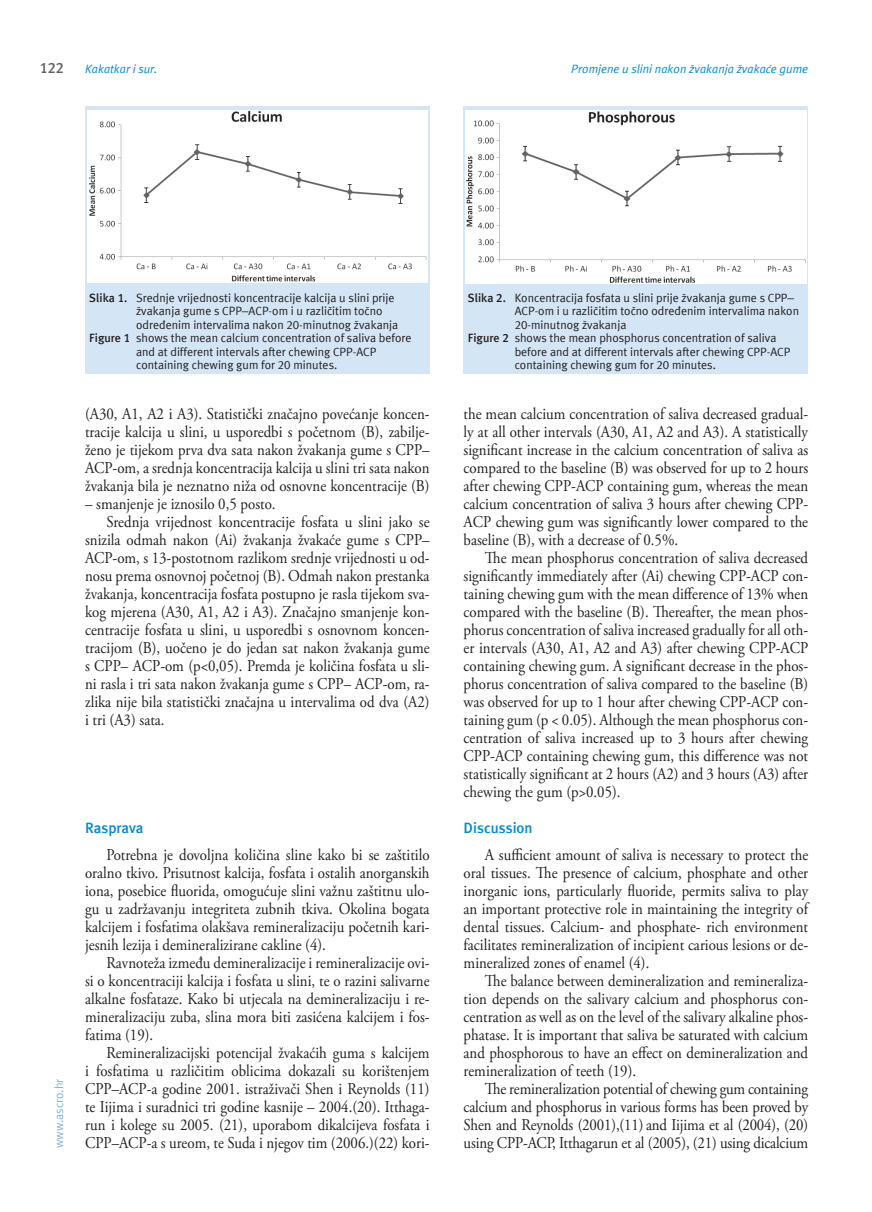
<style>
.page{position:relative;width:872px;height:1212px;background:#fff}
.page>*{position:absolute;margin:0;border:0;box-sizing:border-box;transform-origin:0 0}
.t1{font:16.5px/18px "Adobe Garamond Pro";color:#231f20;text-align:justify;scale:.9 1}
.t2{font:700 15px "Meta ASC";color:#0089cf}
.t3{font:700 15px "Meta ASC";color:#636366}
.t4{font:12px "Meta ASC";color:#231f20}
.t5{font:italic 12px "Meta ASC";color:#0089cf}
.t6{font:12px "Meta ASC";color:#77b6e4}
.s1{font-weight:700}
</style>
<div class="page">
<div style="left:85px;top:106px;width:344px;height:187px;background:#d4e6f6"></div>
<div style="left:85px;top:288px;width:344px;height:86px;background:#d4e6f6"></div>
<div style="left:87px;top:111px;width:340px;height:172px;background:#fff"></div>
<svg style="left:463px;top:106px;width:345px;height:182px;fill:#d4e6f6"></svg>
<div style="left:463px;top:288px;width:345px;height:86px;background:#d4e6f6"></div>
<img style="left:466px;top:111px;width:340px;height:173px">
<p class="t3" style="left:40px;top:59px;width:26px">122</p>
<p class="t5" style="left:571px;top:62px;width:238px">Promjene u slini nakon žvakanja žvakaće gume</p>
<p class="t5" style="left:85px;top:62px;width:74px">Kakatkar i sur.</p>
<p class="t4" style="left:89px;top:291px;width:307px"><span class="s1">Slika 1.</span> Srednje vrijednosti koncentracije kalcija u slini prije</p>
<p class="t4" style="left:136px;top:304px;width:248px">žvakanja gume s CPP–ACP-om i u različitim točno</p>
<p class="t4" style="left:136px;top:318px;width:263px">određenim intervalima nakon 20-minutnog žvakanja</p>
<p class="t4" style="left:89px;top:331px;width:324px"><span class="s1">Figure 1</span> shows the mean calcium concentration of saliva before</p>
<p class="t4" style="left:136px;top:345px;width:242px">and at different intervals after chewing CPP-ACP</p>
<p class="t4" style="left:136px;top:358px;width:203px">containing chewing gum for 20 minutes.</p>
<p class="t1" style="left:85px;top:405px;width:384px">(A30, A1, A2 i A3). Statistički značajno povećanje koncen&shy;tracije kalcija u slini, u usporedbi s početnom (B), zabilje&shy;ženo je tijekom prva dva sata nakon žvakanja gume s CPP– ACP-om, a srednja koncentracija kalcija u slini tri sata nakon žvakanja bila je neznatno niža od osnovne koncentracije (B)</p>
<p class="t1" style="left:85px;top:495px;width:213px">– smanjenje je iznosilo 0,5 posto.</p>
<p class="t1" style="left:106px;top:513px;width:361px">Srednja vrijednost koncentracije fosfata u slini jako se</p>
<p class="t1" style="left:85px;top:531px;width:384px">snizila odmah nakon (Ai) žvakanja žvakaće gume s CPP–</p>
<p class="t1" style="left:85px;top:549px;width:384px">ACP-om, s 13-postotnom razlikom srednje vrijednosti u od-</p>
<p class="t1" style="left:85px;top:567px;width:384px">nosu prema osnovnoj početnoj (B). Odmah nakon prestanka</p>
<p class="t1" style="left:85px;top:585px;width:384px">žvakanja, koncentracija fosfata postupno je rasla tijekom sva-</p>
<p class="t1" style="left:85px;top:603px;width:384px">kog mjerena (A30, A1, A2 i A3). Značajno smanjenje kon-</p>
<p class="t1" style="left:85px;top:621px;width:384px">centracije fosfata u slini, u usporedbi s osnovnom koncen-</p>
<p class="t1" style="left:85px;top:639px;width:384px">tracijom (B), uočeno je do jedan sat nakon žvakanja gume</p>
<p class="t1" style="left:85px;top:657px;width:384px">s CPP– ACP-om (p&lt;0,05). Premda je količina fosfata u sli-</p>
<p class="t1" style="left:85px;top:675px;width:384px">ni rasla i tri sata nakon žvakanja gume s CPP– ACP-om, ra-</p>
<p class="t1" style="left:85px;top:693px;width:384px">zlika nije bila statistički značajna u intervalima od dva (A2)</p>
<p class="t1" style="left:85px;top:711px;width:90px">i tri (A3) sata.</p>
<p class="t6" style="left:52px;top:1148px;width:71px;rotate:-90deg">www.ascro.hr</p>
<p class="t2" style="left:85px;top:819px;width:60px">Rasprava</p>
<p class="t1" style="left:85px;top:846px;width:384px;text-indent:21px">Potrebna je dovoljna količina sline kako bi se zaštitilo oralno tkivo. Prisutnost kalcija, fosfata i ostalih anorganskih iona, posebice fluorida, omogućuje slini važnu zaštitnu ulo&shy;gu u zadržavanju integriteta zubnih tkiva. Okolina bogata kalcijem i fosfatima olakšava remineralizaciju početnih kari&shy;jesnih lezija i demineralizirane cakline (4).</p>
<p class="t1" style="left:85px;top:954px;width:384px;text-indent:21px">Ravnoteža između demineralizacije i remineralizacije ovi&shy;si o koncentraciji kalcija i fosfata u slini, te o razini salivarne alkalne fosfataze. Kako bi utjecala na demineralizaciju i re&shy;mineralizaciju zuba, slina mora biti zasićena kalcijem i fos&shy;fatima (19).</p>
<p class="t1" style="left:85px;top:1044px;width:384px;text-indent:21px">Remineralizacijski potencijal žvakaćih guma s kalcijem i fosfatima u različitim oblicima dokazali su korištenjem CPP–ACP-a godine 2001. istraživači Shen i Reynolds (11) te Iijima i suradnici tri godine kasnije – 2004.(20). Itthaga&shy;run i kolege su 2005. (21), uporabom dikalcijeva fosfata i CPP–ACP-a s ureom, te Suda i njegov tim (2006.)(22) kori-</p>
<p class="t4" style="left:468px;top:291px;width:328px"><span class="s1">Slika 2.</span> Koncentracija fosfata u slini prije žvakanja gume s CPP–</p>
<p class="t4" style="left:514px;top:304px;width:286px">ACP-om i u različitim točno određenim intervalima nakon</p>
<p class="t4" style="left:514px;top:318px;width:113px">20-minutnog žvakanja</p>
<p class="t4" style="left:468px;top:331px;width:310px"><span class="s1">Figure 2</span> shows the mean phosphorus concentration of saliva</p>
<p class="t4" style="left:514px;top:345px;width:277px">before and at different intervals after chewing CPP-ACP</p>
<p class="t4" style="left:514px;top:358px;width:203px">containing chewing gum for 20 minutes.</p>
<p class="t1" style="left:463px;top:405px;width:384px">the mean calcium concentration of saliva decreased gradual&shy;ly at all other intervals (A30, A1, A2 and A3). A statistically significant increase in the calcium concentration of saliva as compared to the baseline (B) was observed for up to 2 hours after chewing CPP-ACP containing gum, whereas the mean calcium concentration of saliva 3 hours after chewing CPP-ACP chewing gum was significantly lower compared to the baseline (B), with a decrease of 0.5%.</p>
<p class="t1" style="left:463px;top:549px;width:384px;text-indent:21px">The mean phosphorus concentration of saliva decreased significantly immediately after (Ai) chewing CPP-ACP con&shy;taining chewing gum with the mean difference of 13% when compared with the baseline (B). Thereafter, the mean phos&shy;phorus concentration of saliva increased gradually for all oth&shy;er intervals (A30, A1, A2 and A3) after chewing CPP-ACP containing chewing gum. A significant decrease in the phos&shy;phorus concentration of saliva compared to the baseline (B) was observed for up to 1 hour after chewing CPP-ACP con&shy;taining gum (p &lt; 0.05). Although the mean phosphorus con&shy;centration of saliva increased up to 3 hours after chewing CPP-ACP containing chewing gum, this difference was not statistically significant at 2 hours (A2) and 3 hours (A3) after chewing the gum (p&gt;0.05).</p>
<p class="t2" style="left:463px;top:819px;width:71px">Discussion</p>
<p class="t1" style="left:463px;top:846px;width:384px;text-indent:21px">A sufficient amount of saliva is necessary to protect the oral tissues. The presence of calcium, phosphate and other inorganic ions, particularly fluoride, permits saliva to play an important protective role in maintaining the integrity of dental tissues. Calcium- and phosphate- rich environment facilitates remineralization of incipient carious lesions or de&shy;mineralized zones of enamel (4).</p>
<p class="t1" style="left:463px;top:972px;width:384px;text-indent:21px">The balance between demineralization and remineraliza&shy;tion depends on the salivary calcium and phosphorus con&shy;centration as well as on the level of the salivary alkaline phos&shy;phatase. It is important that saliva be saturated with calcium and phosphorous to have an effect on demineralization and remineralization of teeth (19).</p>
<p class="t1" style="left:463px;top:1080px;width:384px;text-indent:21px">The remineralization potential of chewing gum containing calcium and phosphorus in various forms has been proved by Shen and Reynolds (2001),(11) and Iijima et al (2004), (20) using CPP-ACP, Itthagarun et al (2005), (21) using dicalcium</p>
</div>
